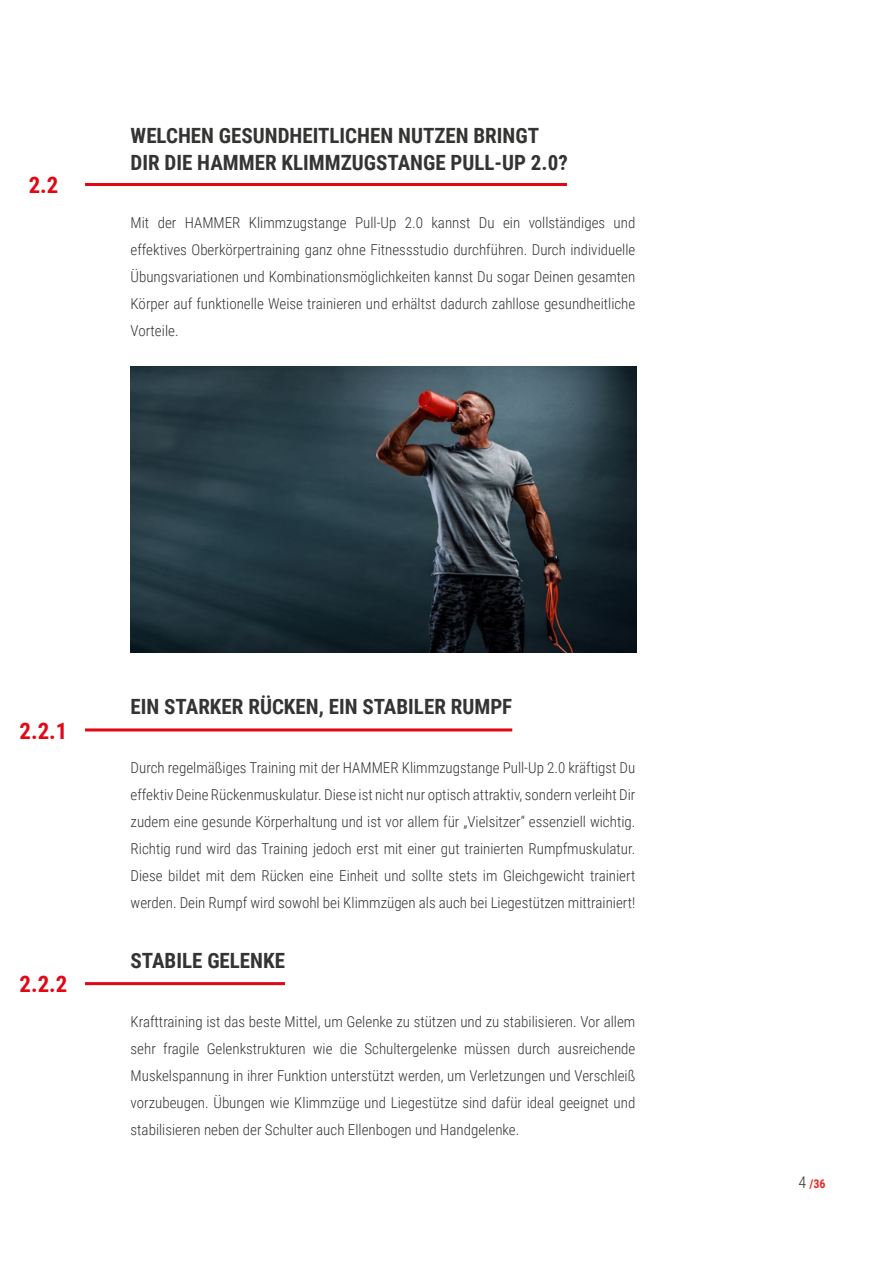
<style>
.page{position:relative;width:893px;height:1263px;background:#fff}
.page>*{position:absolute;margin:0;border:0;box-sizing:border-box;transform-origin:0 0}
.t1{font:700 22.8px "Roboto Condensed";color:#e30613}
.t2{font:700 21px/27px "Roboto Condensed";color:#343433}
.t3{font:300 15px/27px "Roboto Condensed";color:#343433;text-align:justify}
.t4{font:700 12px "Roboto Condensed";color:#ee2524}
.s1{font-weight:300;font-size:16.05px;color:#343433}
</style>
<div class="page">
<hr style="left:85px;top:183px;width:482px;height:3px;background:#e30613">
<hr style="left:85px;top:728px;width:427px;height:3px;background:#e30613">
<hr style="left:85px;top:982px;width:200px;height:3px;background:#e30613">
<img style="left:131px;top:366px;width:505px;height:287px">
<h1 class="t1" style="left:29px;top:169px;width:31px">2.2</h1>
<h2 class="t2" style="left:131px;top:122px;width:439px">WELCHEN GESUNDHEITLICHEN NUTZEN BRINGT<br>DIR DIE HAMMER KLIMMZUGSTANGE PULL-UP 2.0?</h2>
<p class="t3" style="left:131px;top:208px;width:506px">Mit der HAMMER Klimmzugstange Pull-Up 2.0 kannst Du ein vollständiges und effektives Oberkörpertraining ganz ohne Fitnessstudio durchführen. Durch individuelle Übungsvariationen und Kombinationsmöglichkeiten kannst Du sogar Deinen gesamten Körper auf funktionelle Weise trainieren und erhältst dadurch zahllose gesundheitliche Vorteile.</p>
<h1 class="t1" style="left:20px;top:714px;width:49px">2.2.1</h1>
<h1 class="t1" style="left:20px;top:968px;width:49px">2.2.2</h1>
<h2 class="t2" style="left:131px;top:692px;width:383px">EIN STARKER RÜCKEN, EIN STABILER RUMPF</h2>
<p class="t3" style="left:131px;top:754px;width:506px">Durch regelmäßiges Training mit der HAMMER Klimmzugstange Pull-Up 2.0 kräftigst Du effektiv Deine Rückenmuskulatur. Diese ist nicht nur optisch attraktiv, sondern verleiht Dir zudem eine gesunde Körperhaltung und ist vor allem für „Vielsitzer“ essenziell wichtig.<br>Richtig rund wird das Training jedoch erst mit einer gut trainierten Rumpfmuskulatur.<br>Diese bildet mit dem Rücken eine Einheit und sollte stets im Gleichgewicht trainiert werden. Dein Rumpf wird sowohl bei Klimmzügen als auch bei Liegestützen mittrainiert!</p>
<h2 class="t2" style="left:131px;top:946px;width:156px">STABILE GELENKE</h2>
<p class="t3" style="left:131px;top:1007px;width:506px">Krafttraining ist das beste Mittel, um Gelenke zu stützen und zu stabilisieren. Vor allem sehr fragile Gelenkstrukturen wie die Schultergelenke müssen durch ausreichende Muskelspannung in ihrer Funktion unterstützt werden, um Verletzungen und Verschleiß vorzubeugen. Übungen wie Klimmzüge und Liegestütze sind dafür ideal geeignet und stabilisieren neben der Schulter auch Ellenbogen und Handgelenke.</p>
<p class="t4" style="left:798px;top:1175px;width:29px"><span class="s1">4</span> /36</p>
</div>
